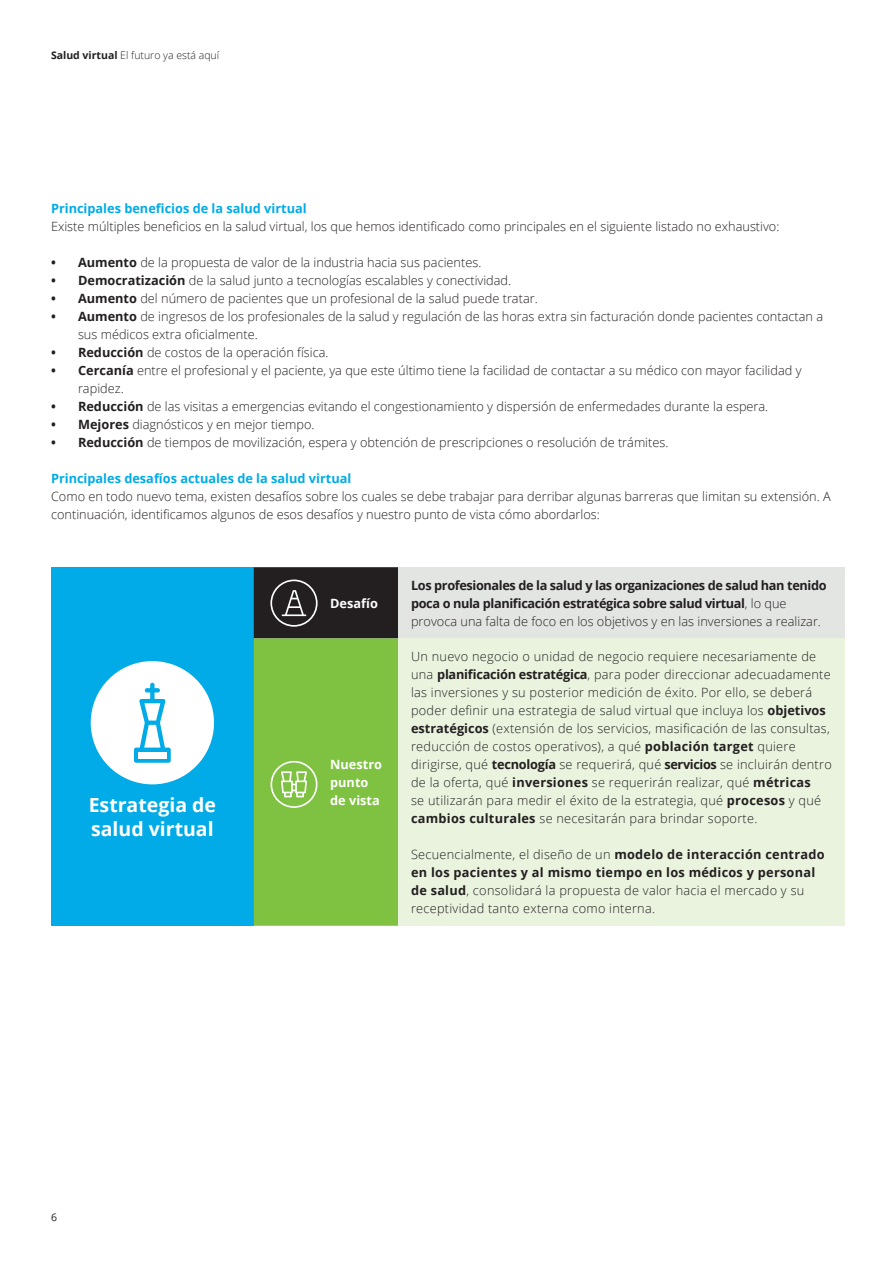
<style>
.page{position:relative;width:893px;height:1263px;background:#fff}
.page>*{position:absolute;margin:0;border:0;box-sizing:border-box;transform-origin:0 0}
.Brochure_title___Rig{font:700 19.5px/23.4px "Open Sans";color:#fff}
.Brochure_title___Rig-2{font:300 12.75px/18px "Open Sans";color:#231f20}
.Brochure_title___Rig-3{font:300 12.75px/18px "Open Sans";letter-spacing:.02em;color:#231f20}
.Brochure_title___Rig-4{font:700 12.75px/18px "Open Sans";letter-spacing:-.03em;color:#231f20}
.Brochure_title___Rig-5{font:700 12.75px "Open Sans";color:#00abe7}
.Brochure_title___Rig-6{font:700 12.75px/18px "Open Sans";color:#fff}
.Brochure_title___Rig-7{font:300 10.5px "Open Sans";color:#231f20}
.Folio_Left_pg__7_9_5{font:10.5px "Open Sans";color:#231f20}
.s1{font-weight:700}
.s2{font-weight:300}
</style>
<div class="page">
<div style="left:51px;top:567px;width:203px;height:359px;background:#00abe7"></div>
<div style="left:398px;top:567px;width:447px;height:71px;background:#e3e5e3"></div>
<div style="left:398px;top:638px;width:447px;height:288px;background:#e9f3de"></div>
<svg style="left:254px;top:567px;width:144px;height:359px;background:#70a43e"></svg>
<svg style="left:91px;top:661px;width:123px;height:123px"></svg>
<div style="left:138px;top:752px;width:28px;height:6px;background:#fff"></div>
<p class="Brochure_title___Rig-7" style="left:51px;top:48px;width:170px"><span class="s1">Salud virtual</span> El futuro ya está aquí</p>
<p class="Brochure_title___Rig-5" style="left:51px;top:199px;width:257px">Principales beneficios de la salud virtual</p>
<p class="Brochure_title___Rig-2" style="left:51px;top:217px;width:730px">Existe múltiples beneficios en la salud virtual, los que hemos identificado como principales en el siguiente listado no exhaustivo:</p>
<p class="Brochure_title___Rig-2" style="left:51px;top:253px;width:432px"><span class="s1">• Aumento</span> de la propuesta de valor de la industria hacia sus pacientes.</p>
<p class="Brochure_title___Rig-2" style="left:51px;top:271px;width:462px"><span class="s1">• Democratización</span> de la salud junto a tecnologías escalables y conectividad.</p>
<p class="Brochure_title___Rig-2" style="left:51px;top:289px;width:488px"><span class="s1">• Aumento</span> del número de pacientes que un profesional de la salud puede tratar.</p>
<p class="Brochure_title___Rig-2" style="left:78px;top:307px;width:747px;text-indent:-27px"><span class="s1">• Aumento</span> de ingresos de los profesionales de la salud y regulación de las horas extra sin facturación donde pacientes contactan a sus médicos extra oficialmente.</p>
<p class="Brochure_title___Rig-2" style="left:51px;top:343px;width:279px"><span class="s1">• Reducción</span> de costos de la operación física.</p>
<p class="Brochure_title___Rig-2" style="left:78px;top:361px;width:725px;text-indent:-27px"><span class="s1">• Cercanía</span> entre el profesional y el paciente, ya que este último tiene la facilidad de contactar a su médico con mayor facilidad y rapidez.</p>
<p class="Brochure_title___Rig-2" style="left:51px;top:397px;width:719px"><span class="s1">• Reducción</span> de las visitas a emergencias evitando el congestionamiento y dispersión de enfermedades durante la espera.</p>
<p class="Brochure_title___Rig-2" style="left:51px;top:415px;width:265px"><span class="s1">• Mejores</span> diagnósticos y en mejor tiempo.</p>
<p class="Brochure_title___Rig-2" style="left:51px;top:433px;width:619px"><span class="s1">• Reducción</span> de tiempos de movilización, espera y obtención de prescripciones o resolución de trámites.</p>
<p class="Brochure_title___Rig-5" style="left:51px;top:469px;width:302px">Principales desafíos actuales de la salud virtual</p>
<p class="Brochure_title___Rig-2" style="left:51px;top:487px;width:781px">Como en todo nuevo tema, existen desafíos sobre los cuales se debe trabajar para derribar algunas barreras que limitan su extensión. A continuación, identificamos algunos de esos desafíos y nuestro punto de vista cómo abordarlos:</p>
<p class="Brochure_title___Rig" style="left:89px;top:793px;width:129px">Estrategia de salud virtual</p>
<p class="Brochure_title___Rig-6" style="left:330px;top:594px;width:49px">Desafío</p>
<p class="Brochure_title___Rig-6" style="left:330px;top:755px;width:53px">Nuestro punto de vista</p>
<p class="Brochure_title___Rig-4" style="left:411px;top:576px;width:417px">Los profesionales de la salud y las organizaciones de salud han tenido poca o nula planificación estratégica sobre salud virtual<span class="s2">, lo que provoca una falta de foco en los objetivos y en las inversiones a realizar.</span></p>
<p class="Brochure_title___Rig-3" style="left:411px;top:647px;width:422px">Un nuevo negocio o unidad de negocio requiere necesariamente de una <span class="s1">planificación estratégica</span>, para poder direccionar adecuadamente las inversiones y su posterior medición de éxito. Por ello, se deberá poder definir una estrategia de salud virtual que incluya los <span class="s1">objetivos estratégicos</span> (extensión de los servicios, masificación de las consultas, reducción de costos operativos), a qué <span class="s1">población target</span> quiere dirigirse, qué <span class="s1">tecnología</span> se requerirá, qué <span class="s1">servicios</span> se incluirán dentro de la oferta, qué <span class="s1">inversiones</span> se requerirán realizar, qué <span class="s1">métricas<br></span>se utilizarán para medir el éxito de la estrategia, qué <span class="s1">procesos</span> y qué <span class="s1">cambios culturales</span> se necesitarán para brindar soporte.</p>
<p class="Brochure_title___Rig-3" style="left:411px;top:845px;width:415px">Secuencialmente, el diseño de un <span class="s1">modelo de interacción centrado en los pacientes y al mismo tiempo en los médicos y personal de salud</span>, consolidará la propuesta de valor hacia el mercado y su receptividad tanto externa como interna.</p>
<p class="Folio_Left_pg__7_9_5" style="left:51px;top:1210px;width:8px">6</p>
</div>
